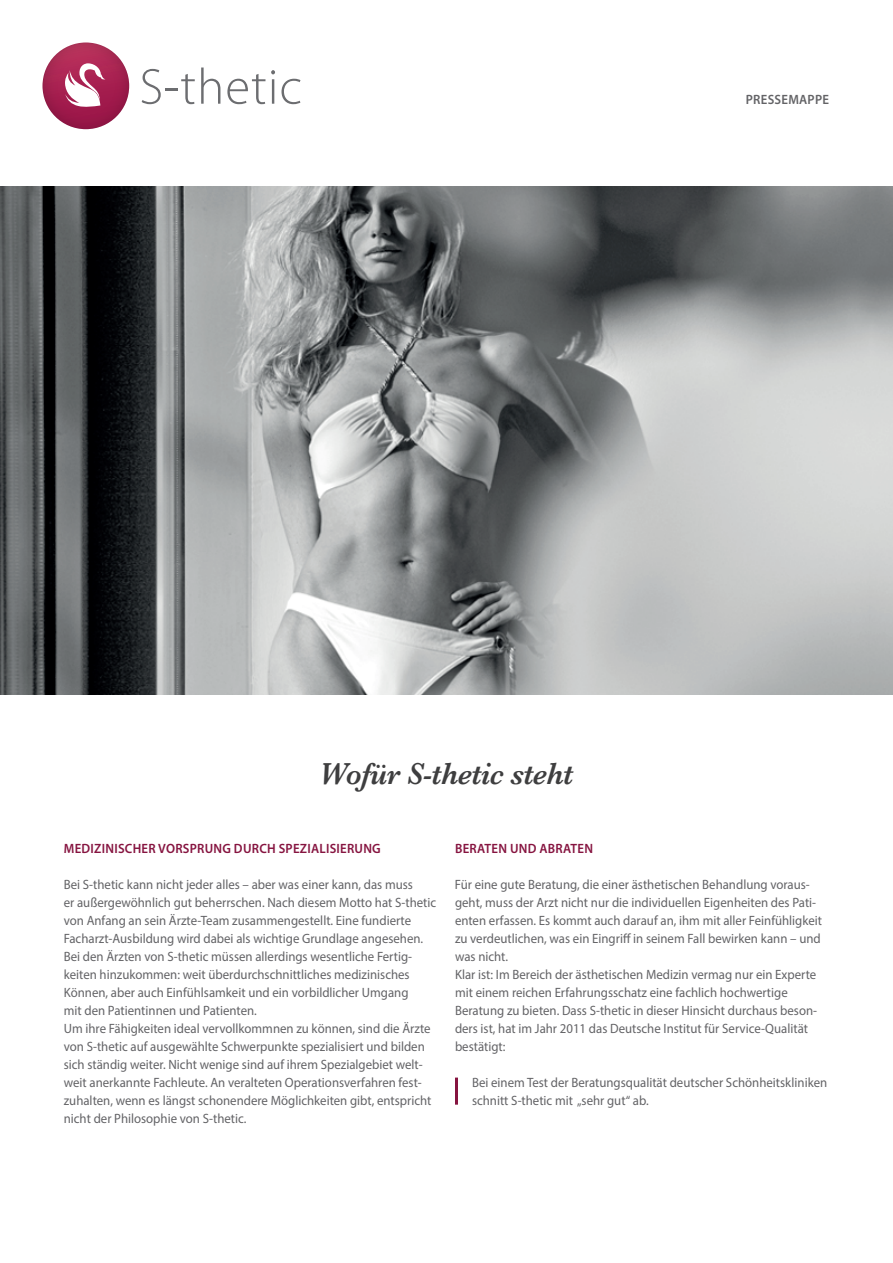
<style>
.page{position:relative;width:893px;height:1263px;background:#fff}
.page>*{position:absolute;margin:0;border:0;box-sizing:border-box;transform-origin:0 0}
.t1{font:italic 600 31.5px "Baskerville";letter-spacing:-.015em;color:#3e3e3f;scale:.95 1}
.t2{font:13.5px/18px "Myriad Pro";color:#636366;scale:.95 1}
.t3{font:600 13.5px "Myriad Pro";letter-spacing:.02em;color:#861440;scale:.95 1}
.t4{font:600 13.5px "Myriad Pro";letter-spacing:.02em;color:#636366;scale:.95 1}
</style>
<div class="page">
<svg style="left:142px;top:69px;width:53px;height:35px"></svg>
<svg style="left:201px;top:68px;width:19px;height:36px"></svg>
<svg style="left:227px;top:74px;width:38px;height:30px"></svg>
<hr style="left:272px;top:79px;width:2px;height:25px;background:#6c6d70">
<svg style="left:271px;top:70px;width:4px;height:4px"></svg>
<svg style="left:281px;top:79px;width:19px;height:25px"></svg>
<div style="left:43px;top:43px;width:86px;height:86px;background:linear-gradient(to bottom,#b5305a,#921144);border-radius:43px"></div>
<svg style="left:65px;top:63px;width:40px;height:45px"></svg>
<img style="left:0;top:187px;width:893px;height:507px">
<hr style="left:455px;top:1077px;width:3px;height:28px;background:#861440">
<p class="t4" style="left:746px;top:91px;width:89px">PRESSEMAPPE</p>
<h1 class="t1" style="left:319px;top:752px;width:269px">Wofür S-thetic steht</h1>
<p class="t3" style="left:64px;top:839px;width:335px">MEDIZINISCHER VORSPRUNG DURCH SPEZIALISIERUNG</p>
<p class="t2" style="left:64px;top:875px;width:393px">Bei S-thetic kann nicht jeder alles – aber was einer kann, das muss<br>er außergewöhnlich gut beherrschen. Nach diesem Motto hat S-thetic von Anfang an sein Ärzte-Team zusammengestellt. Eine fundierte Facharzt-Ausbildung wird dabei als wichtige Grundlage angesehen.<br>Bei den Ärzten von S-thetic müssen allerdings wesentliche Fertig&shy;keiten hinzukommen: weit überdurchschnittliches medizinisches Können, aber auch Einfühlsamkeit und ein vorbildlicher Umgang<br>mit den Patientinnen und Patienten.<br>Um ihre Fähigkeiten ideal vervollkommnen zu können, sind die Ärzte von S-thetic auf ausgewählte Schwerpunkte spezialisiert und bilden sich ständig weiter. Nicht wenige sind auf ihrem Spezialgebiet welt&shy;weit anerkannte Fachleute. An veralteten Operationsverfahren fest&shy;zuhalten, wenn es längst schonendere Möglichkeiten gibt, entspricht nicht der Philosophie von S-thetic.</p>
<p class="t3" style="left:455px;top:839px;width:147px">BERATEN UND ABRATEN</p>
<p class="t2" style="left:455px;top:875px;width:388px">Für eine gute Beratung, die einer ästhetischen Behandlung voraus&shy;geht, muss der Arzt nicht nur die individuellen Eigenheiten des Pati&shy;enten erfassen. Es kommt auch darauf an, ihm mit aller Feinfühligkeit zu verdeutlichen, was ein Eingriff in seinem Fall bewirken kann – und was nicht.<br>Klar ist: Im Bereich der ästhetischen Medizin vermag nur ein Experte mit einem reichen Erfahrungsschatz eine fachlich hochwertige Beratung zu bieten. Dass S-thetic in dieser Hinsicht durchaus beson&shy;ders ist, hat im Jahr 2011 das Deutsche Institut für Service-Qualität bestätigt:</p>
<p class="t2" style="left:472px;top:1073px;width:375px">Bei einem Test der Beratungsqualität deutscher Schönheitskliniken schnitt S-thetic mit „sehr gut“ ab.</p>
</div>
